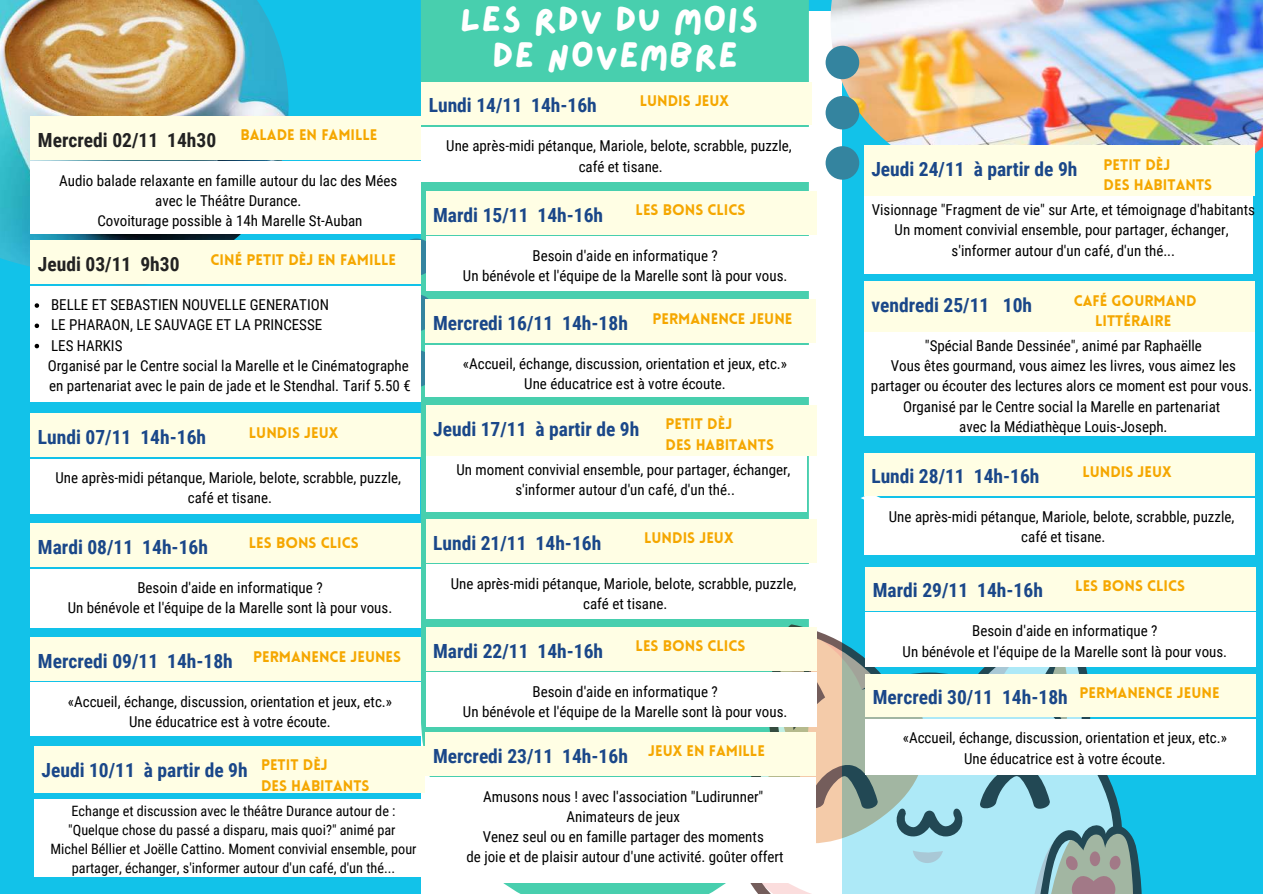
<style>
.page{position:relative;width:1263px;height:894px;background:#fff}
.page>*{position:absolute;margin:0;border:0;box-sizing:border-box;transform-origin:0 0}
.t1{font:36.45px/36px "Lazydog";letter-spacing:.02em;color:#fff;text-align:center}
.t2{font:700 19.5px "Roboto Condensed";color:#1a4789}
.t3{font:700 19.5px "Roboto Condensed";color:#222}
.t4{font:15px/20.2px "Roboto Condensed";color:#000;text-align:center}
.t5{font:900 15px/20.2px "Lovelo";color:#f5a700}
.t6{font:14.25px/19px "Roboto Condensed";color:#000;text-align:center}
</style>
<div class="page">
<div style="left:0;top:0;width:1263px;height:893px;background:#12c2e9"></div>
<div style="left:31px;top:414px;width:390px;height:42px;background:#fffee4"></div>
<div style="left:31px;top:459px;width:389px;height:54px;background:#fff"></div>
<div style="left:421px;top:11px;width:420px;height:882px;background:#fff"></div>
<svg style="left:421px;top:0;width:388px;height:893px;background:#59d3b4"></svg>
<svg style="left:860px;top:488px;width:21px;height:20px"></svg>
<div style="left:34px;top:746px;width:391px;height:46px;background:#fffee4"></div>
<div style="left:34px;top:799px;width:391px;height:77px;background:#fff"></div>
<img style="left:0;top:0;width:294px;height:285px">
<img style="left:825px;top:0;width:438px;height:213px">
<div style="left:31px;top:524px;width:390px;height:42px;background:#fffee4"></div>
<div style="left:31px;top:569px;width:390px;height:58px;background:#fff"></div>
<svg style="left:398px;top:238px;width:37px;height:149px"></svg>
<div style="left:31px;top:637px;width:390px;height:43px;background:#fffee4"></div>
<div style="left:31px;top:682px;width:390px;height:53px;background:#fff"></div>
<div style="left:421px;top:82px;width:391px;height:43px;background:#fffee4"></div>
<div style="left:421px;top:127px;width:391px;height:54px;background:#fff"></div>
<div style="left:426px;top:191px;width:390px;height:43px;background:#fffee4"></div>
<div style="left:426px;top:236px;width:390px;height:54px;background:#fff"></div>
<div style="left:426px;top:300px;width:390px;height:42px;background:#fffee4"></div>
<div style="left:426px;top:345px;width:390px;height:52px;background:#fff"></div>
<div style="left:426px;top:405px;width:390px;height:50px;background:#fffee4"></div>
<div style="left:426px;top:456px;width:380px;height:55px;background:#fff"></div>
<div style="left:31px;top:116px;width:390px;height:43px;background:#fffee4"></div>
<div style="left:31px;top:162px;width:390px;height:72px;background:#fff"></div>
<svg style="left:826px;top:46px;width:33px;height:134px"></svg>
<div style="left:31px;top:241px;width:390px;height:42px;background:#fffee4"></div>
<div style="left:31px;top:286px;width:390px;height:116px;background:#fff"></div>
<svg style="left:35px;top:303px;width:4px;height:5px"></svg>
<svg style="left:35px;top:323px;width:4px;height:5px"></svg>
<svg style="left:35px;top:344px;width:4px;height:4px"></svg>
<div style="left:426px;top:519px;width:390px;height:43px;background:#fffee4"></div>
<div style="left:426px;top:564px;width:390px;height:54px;background:#fff"></div>
<svg style="left:694px;top:624px;width:450px;height:269px;background:#9ac8cc"></svg>
<svg style="left:1065px;top:851px;width:56px;height:42px;background:#a29c96"></svg>
<div style="left:426px;top:627px;width:390px;height:43px;background:#fffee4"></div>
<div style="left:426px;top:672px;width:390px;height:54px;background:#fff"></div>
<div style="left:866px;top:567px;width:390px;height:43px;background:#fffee4"></div>
<div style="left:866px;top:612px;width:390px;height:54px;background:#fff"></div>
<div style="left:864px;top:453px;width:390px;height:42px;background:#fffee4"></div>
<div style="left:864px;top:498px;width:390px;height:56px;background:#fff"></div>
<div style="left:426px;top:732px;width:390px;height:43px;background:#fffee4"></div>
<div style="left:426px;top:777px;width:390px;height:105px;background:#fff"></div>
<div style="left:866px;top:674px;width:390px;height:42px;background:#fffee4"></div>
<div style="left:866px;top:719px;width:390px;height:55px;background:#fff"></div>
<div style="left:864px;top:146px;width:390px;height:49px;background:#fffee4"></div>
<div style="left:864px;top:197px;width:388px;height:76px;background:#fff"></div>
<div style="left:864px;top:281px;width:390px;height:50px;background:#fffee4"></div>
<div style="left:864px;top:332px;width:390px;height:103px;background:#fff"></div>
<h2 class="t3" style="left:38px;top:128px;width:341px">Mercredi 02/11 14h30 <sup>BALADE</sup> <sup>EN</sup> <sup>FAMILLE</sup></h2>
<p class="t4" style="left:59px;top:170px;width:340px">Audio balade relaxante en famille autour du lac des Mées avec le Théâtre Durance.<br>Covoiturage possible à 14h Marelle St-Auban</p>
<h2 class="t3" style="left:38px;top:253px;width:143px">Jeudi 03/11 9h30</h2>
<p class="t5" style="left:211px;top:251px;width:187px">CINÉ PETIT DÈJ EN FAMILLE</p>
<p class="t4" style="left:48px;top:295px;width:365px;text-align:left">BELLE ET SEBASTIEN NOUVELLE GENERATION<br>LE PHARAON, LE SAUVAGE ET LA PRINCESSE<br>LES HARKIS<br>Organisé par le Centre social la Marelle et le Cinématographe en partenariat avec le pain de jade et le Stendhal. Tarif 5.50 €</p>
<h2 class="t2" style="left:38px;top:426px;width:170px">Lundi 07/11 14h-16h</h2>
<p class="t5" style="left:249px;top:423px;width:91px">LUNDIS JEUX</p>
<p class="t4" style="left:55px;top:467px;width:347px">Une après-midi pétanque, Mariole, belote, scrabble, puzzle, café et tisane.</p>
<h2 class="t2" style="left:38px;top:536px;width:172px">Mardi 08/11 14h-16h</h2>
<p class="t5" style="left:249px;top:533px;width:111px">LES BONS CLICS</p>
<p class="t4" style="left:68px;top:577px;width:326px">Besoin d'aide en informatique ?<br>Un bénévole et l'équipe de la Marelle sont là pour vous.</p>
<h2 class="t2" style="left:38px;top:649px;width:365px">Mercredi 09/11 14h-18h <sup>PERMANENCE</sup> <sup>JEUNES</sup></h2>
<p class="t4" style="left:68px;top:691px;width:326px">«Accueil, échange, discussion, orientation et jeux, etc.»<br>Une éducatrice est à votre écoute.</p>
<h2 class="t2" style="left:42px;top:758px;width:288px">Jeudi 10/11 à partir de 9h <sup>PETIT</sup> <sup>DÈJ</sup></h2>
<p class="t5" style="left:261px;top:776px;width:110px">DES HABITANTS</p>
<p class="t6" style="left:51px;top:801px;width:368px">Echange et discussion avec le théâtre Durance autour de : "Quelque chose du passé a disparu, mais quoi?" animé par Michel Béllier et Joëlle Cattino. Moment convivial ensemble, pour partager, échanger, s'informer autour d'un café, d'un thé...</p>
<h1 class="t1" style="left:460px;top:3px;width:300px">LES RDV DU MOIS<br>DE NOVEMBRE</h1>
<h2 class="t2" style="left:429px;top:94px;width:170px">Lundi 14/11 14h-16h</h2>
<p class="t5" style="left:640px;top:92px;width:91px">LUNDIS JEUX</p>
<p class="t4" style="left:446px;top:136px;width:347px">Une après-midi pétanque, Mariole, belote, scrabble, puzzle, café et tisane.</p>
<h2 class="t2" style="left:433px;top:203px;width:172px">Mardi 15/11 14h-16h</h2>
<p class="t5" style="left:636px;top:201px;width:111px">LES BONS CLICS</p>
<p class="t4" style="left:463px;top:245px;width:326px">Besoin d'aide en informatique ?<br>Un bénévole et l'équipe de la Marelle sont là pour vous.</p>
<h2 class="t2" style="left:433px;top:312px;width:196px">Mercredi 16/11 14h-18h</h2>
<p class="t5" style="left:652px;top:310px;width:141px">PERMANENCE JEUNE</p>
<p class="t4" style="left:463px;top:354px;width:326px">«Accueil, échange, discussion, orientation et jeux, etc.»<br>Une éducatrice est à votre écoute.</p>
<h2 class="t2" style="left:433px;top:417px;width:208px">Jeudi 17/11 à partir de 9h</h2>
<p class="t5" style="left:665px;top:415px;width:110px">PETIT DÈJ<br>DES HABITANTS</p>
<p class="t4" style="left:456px;top:459px;width:336px">Un moment convivial ensemble, pour partager, échanger, s'informer autour d'un café, d'un thé..</p>
<h2 class="t2" style="left:433px;top:531px;width:170px">Lundi 21/11 14h-16h</h2>
<p class="t5" style="left:644px;top:529px;width:91px">LUNDIS JEUX</p>
<p class="t4" style="left:451px;top:573px;width:347px">Une après-midi pétanque, Mariole, belote, scrabble, puzzle, café et tisane.</p>
<h2 class="t2" style="left:433px;top:639px;width:172px">Mardi 22/11 14h-16h</h2>
<p class="t5" style="left:636px;top:637px;width:111px">LES BONS CLICS</p>
<p class="t4" style="left:463px;top:681px;width:326px">Besoin d'aide en informatique ?<br>Un bénévole et l'équipe de la Marelle sont là pour vous.</p>
<h2 class="t2" style="left:433px;top:744px;width:333px">Mercredi 23/11 14h-16h <sup>JEUX</sup> <sup>EN</sup> <sup>FAMILLE</sup></h2>
<p class="t4" style="left:467px;top:786px;width:318px">Amusons nous ! avec l'association "Ludirunner" Animateurs de jeux<br>Venez seul ou en famille partager des moments<br>de joie et de plaisir autour d'une activité. goûter offert</p>
<h2 class="t2" style="left:871px;top:158px;width:208px">Jeudi 24/11 à partir de 9h</h2>
<p class="t5" style="left:1104px;top:156px;width:110px">PETIT DÈJ<br>DES HABITANTS</p>
<p class="t4" style="left:872px;top:200px;width:385px">Visionnage "Fragment de vie" sur Arte, et témoignage d'habitants<br>Un moment convivial ensemble, pour partager, échanger, s'informer autour d'un café, d'un thé...</p>
<h2 class="t2" style="left:871px;top:294px;width:162px">vendredi 25/11 10h</h2>
<p class="t5" style="left:1074px;top:291px;width:124px;text-align:center">CAFÉ GOURMAND<br>LITTÉRAIRE</p>
<p class="t4" style="left:871px;top:335px;width:383px">"Spécial Bande Dessinée", animé par Raphaëlle<br>Vous êtes gourmand, vous aimez les livres, vous aimez les partager ou écouter des lectures alors ce moment est pour vous.<br>Organisé par le Centre social la Marelle en partenariat<br>avec la Médiathèque Louis-Joseph.</p>
<h2 class="t2" style="left:871px;top:465px;width:170px">Lundi 28/11 14h-16h</h2>
<p class="t5" style="left:1082px;top:463px;width:91px">LUNDIS JEUX</p>
<p class="t4" style="left:889px;top:507px;width:347px">Une après-midi pétanque, Mariole, belote, scrabble, puzzle, café et tisane.</p>
<h2 class="t2" style="left:873px;top:579px;width:172px">Mardi 29/11 14h-16h</h2>
<p class="t5" style="left:1075px;top:577px;width:111px">LES BONS CLICS</p>
<p class="t4" style="left:903px;top:621px;width:326px">Besoin d'aide en informatique ?<br>Un bénévole et l'équipe de la Marelle sont là pour vous.</p>
<h2 class="t2" style="left:873px;top:686px;width:348px">Mercredi 30/11 14h-18h <sup>PERMANENCE</sup> <sup>JEUNE</sup></h2>
<p class="t4" style="left:903px;top:728px;width:326px">«Accueil, échange, discussion, orientation et jeux, etc.»<br>Une éducatrice est à votre écoute.</p>
</div>
